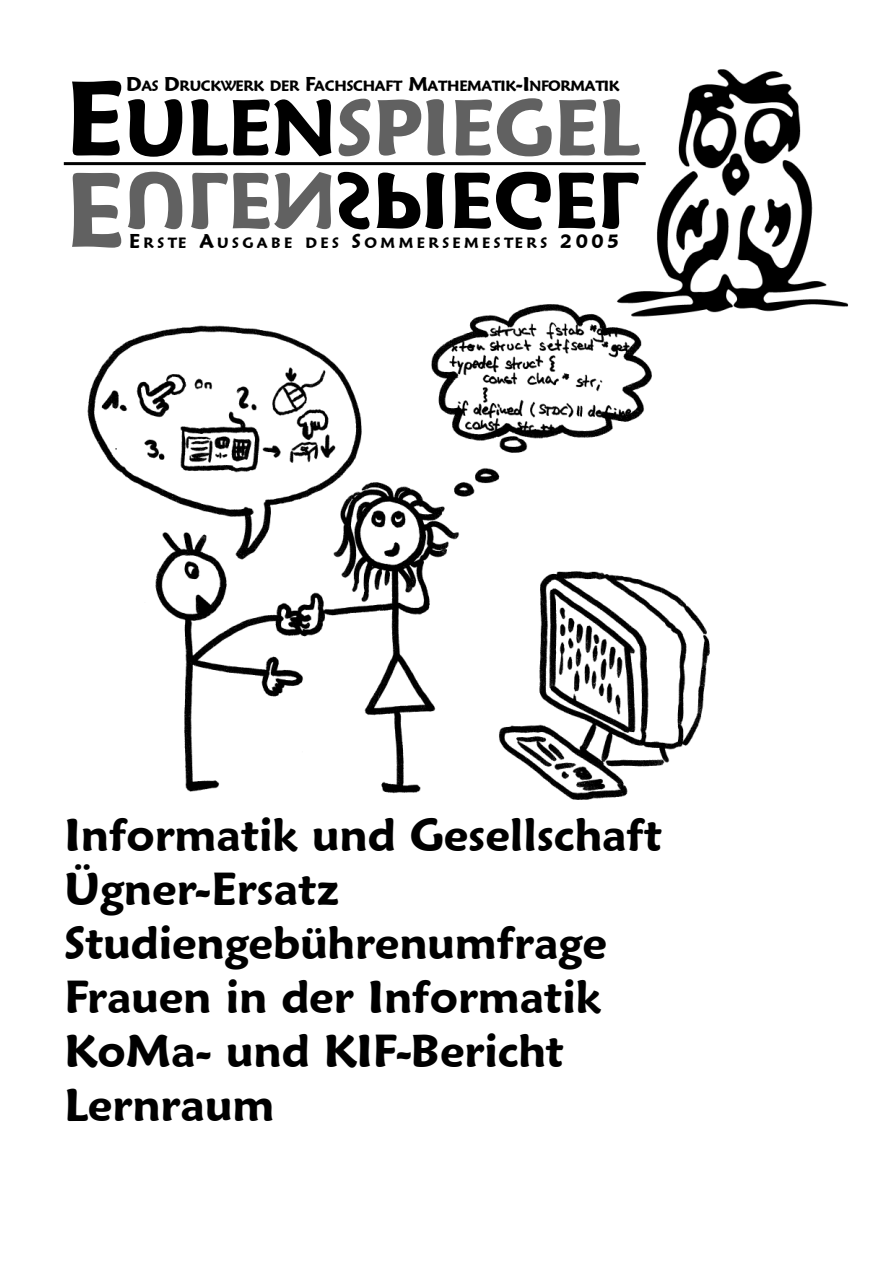
<style>
.page{position:relative;width:893px;height:1264px;background:#fff}
.page>*{position:absolute;margin:0;border:0;box-sizing:border-box;transform-origin:0 0}
.t1{font:600 78.75px "Maiandra GD";letter-spacing:-.1em;color:#000}
.t2{font:600 45px/54px "Maiandra GD";letter-spacing:-.005em;color:#000}
.t3{font:600 14.55px "Maiandra GD";letter-spacing:-.04em;color:#000}
.t4{font:600 14.55px "Maiandra GD";letter-spacing:.215em;color:#000}
.s1{font-size:19.5px}
.s2{font-size:105px;color:#616161}
.s3{color:#616161}
</style>
<div class="page">
<img style="left:87px;top:304px;width:623px;height:496px">
<hr style="left:64px;top:162px;width:581px;height:3px;background:#000">
<img style="left:603px;top:69px;width:246px;height:274px">
<p class="t3" style="left:126px;top:77px;width:492px"><span class="s1">D</span> AS <span class="s1">D</span> R UCK W ER K D ER <span class="s1">F</span>ACH SCH AFT <span class="s1">M</span> ATH EMATIK <span class="s1">-I</span>NFO R MATIK</p>
<h1 class="t1" style="left:65px;top:97px;width:613px"><sup>E</sup><span class="s2">E</span>U<span class="s3">U</span> L<span class="s3">L</span>E<span class="s3">E</span>N<span class="s3">N</span>S<sup>S</sup>P<sup>P</sup>I<sup>I</sup>E<sup>E</sup>G<sup>G</sup>E<sup>E</sup>L<sup>L</sup></h1>
<p class="t4" style="left:129px;top:234px;width:491px"><span class="s1">E</span>R STE <span class="s1">A</span>USGABE D ES <span class="s1">S</span>O M M ER SEM ESTER S <span class="s1">2005</span></p>
<p class="t2" style="left:64px;top:807px;width:608px">Inform atik und Ge se llsch aft<br>Ügner-Ersatz<br>Studienge b üh renum frage<br>Frauen in der Inform atik<br>K oM a- und K IF-Berich t<br>Lernraum</p>
</div>
